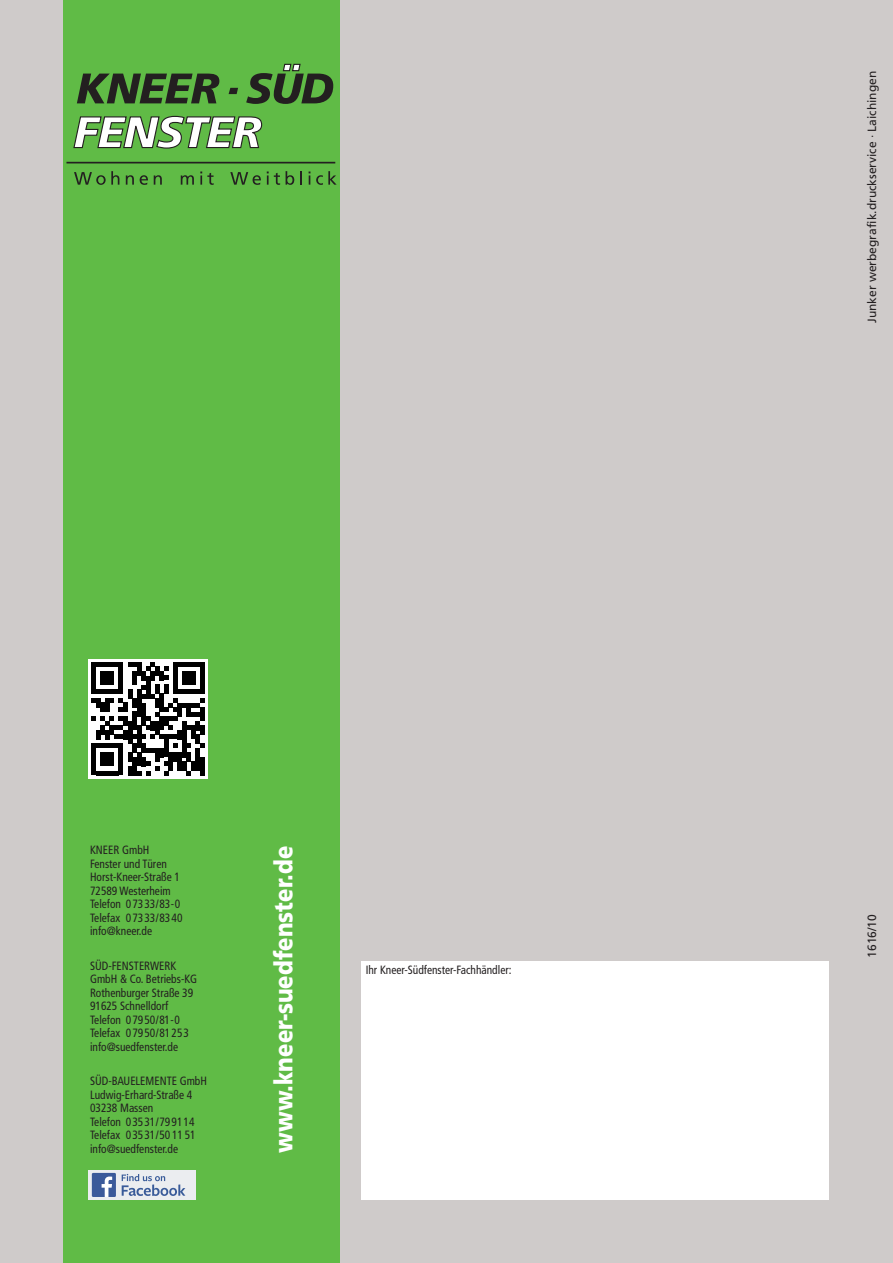
<style>
.page{position:relative;width:893px;height:1263px;background:#cfcbca}
.page>*{position:absolute;margin:0;border:0;box-sizing:border-box;transform-origin:0 0}
.t1{font:900 25.5px "Frutiger";color:#fff;scale:.86 1}
.t2{font:condensed 12px/13.5px "Frutiger";color:#231f20;scale:.95 1}
.t3{font:12px "Frutiger";color:#231f20}
</style>
<div class="page">
<div style="left:64px;top:0;width:276px;height:1263px;background:#60bb46"></div>
<svg style="left:73px;top:115px;width:190px;height:34px"></svg>
<svg style="left:77px;top:74px;width:142px;height:29px"></svg>
<svg style="left:229px;top:88px;width:9px;height:6px"></svg>
<svg style="left:246px;top:64px;width:87px;height:40px"></svg>
<hr style="left:66px;top:162px;width:269px;height:1px;background:#231f20">
<svg style="left:74px;top:171px;width:45px;height:14px"></svg>
<svg style="left:126px;top:175px;width:8px;height:10px"></svg>
<svg style="left:140px;top:175px;width:8px;height:10px"></svg>
<svg style="left:154px;top:175px;width:8px;height:10px"></svg>
<svg style="left:181px;top:175px;width:13px;height:10px"></svg>
<svg style="left:200px;top:171px;width:14px;height:14px"></svg>
<svg style="left:230px;top:172px;width:31px;height:13px"></svg>
<svg style="left:267px;top:171px;width:13px;height:14px"></svg>
<svg style="left:286px;top:171px;width:8px;height:14px"></svg>
<svg style="left:300px;top:171px;width:2px;height:14px"></svg>
<svg style="left:309px;top:171px;width:1px;height:14px"></svg>
<svg style="left:316px;top:171px;width:21px;height:14px"></svg>
<div style="left:361px;top:961px;width:468px;height:238px;background:#fff"></div>
<div style="left:89px;top:659px;width:119px;height:119px;background:#fff"></div>
<svg style="left:92px;top:662px;width:113px;height:113px"></svg>
<div style="left:200px;top:757px;width:5px;height:18px;background:#000"></div>
<div style="left:89px;top:1170px;width:107px;height:29px;background:#ebedf0"></div>
<svg style="left:122px;top:1174px;width:63px;height:22px"></svg>
<div style="left:92px;top:1173px;width:24px;height:24px;background:#3b5a9a"></div>
<svg style="left:102px;top:1176px;width:10px;height:21px"></svg>
<p class="t2" style="left:90px;top:844px;width:99px">KNEER GmbH<br>Fenster und Türen<br>Horst-Kneer-Straße 1<br>72589 Westerheim<br>Telefon 07333/83-0<br>Telefax 07333/8340 info@kneer.de</p>
<p class="t2" style="left:90px;top:960px;width:114px">SÜD-FENSTERWERK<br>GmbH &amp; Co. Betriebs-KG<br>Rothenburger Straße 39<br>91625 Schnelldorf<br>Telefon 07950/81-0<br>Telefax 07950/81253 info@suedfenster.de</p>
<p class="t2" style="left:90px;top:1075px;width:125px">SÜD-BAUELEMENTE GmbH<br>Ludwig-Erhard-Straße 4<br>03238 Massen<br>Telefon 03531/799114<br>Telefax 03531/50 1151 info@suedfenster.de</p>
<h1 class="t1" style="left:273px;top:1153px;width:358px;rotate:-90deg">www.kneer-suedfenster.de</h1>
<p class="t2" style="left:366px;top:964px;width:155px">Ihr Kneer-Südfenster-Fachhändler:</p>
<p class="t3" style="left:867px;top:323px;width:254px;rotate:-90deg">Junker werbegrafik.druckservice · Laichingen</p>
<p class="t3" style="left:867px;top:957px;width:45px;rotate:-90deg">1616/10</p>
</div>
